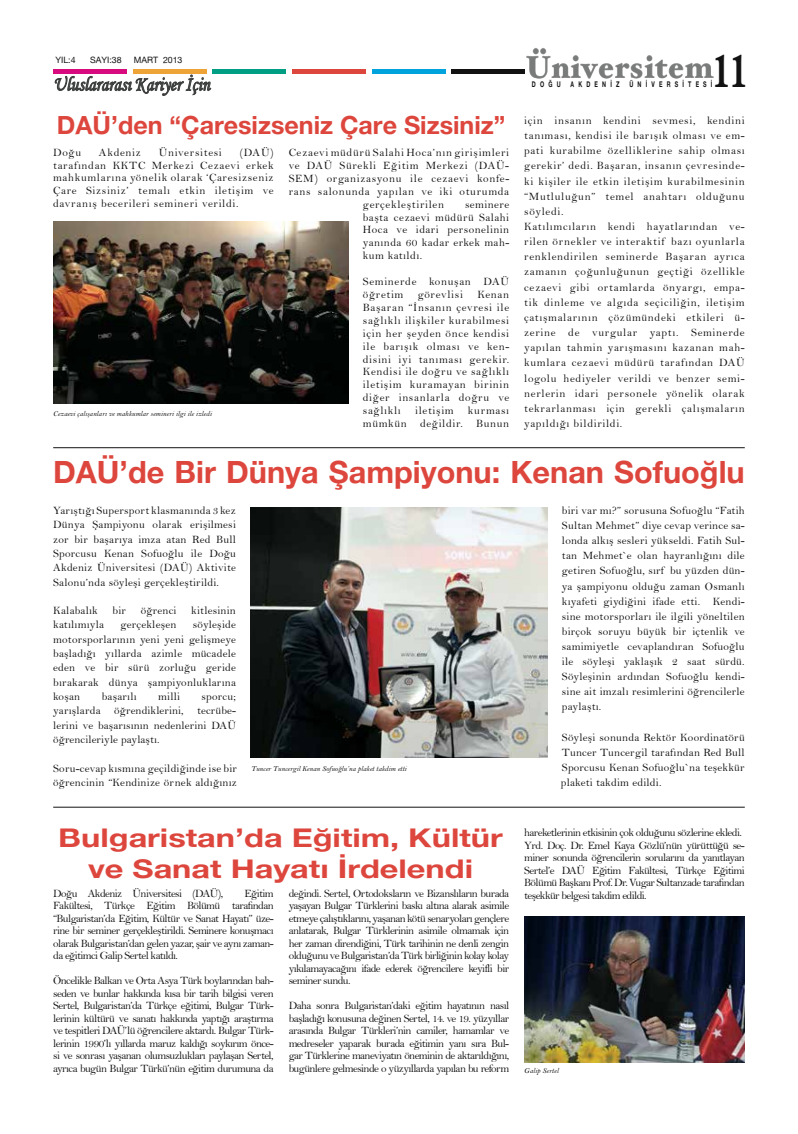
<style>
.page{position:relative;width:798px;height:1134px;background:#fff}
.page>*{position:absolute;margin:0;border:0;box-sizing:border-box;transform-origin:0 0}
.t1{font:700 46.12px "Hoefler Text EMU";color:#121212;scale:.61 1}
.t2{font:700 30.62px "Helvetica Neue EMU";color:#dd463d}
.t3{font:700 25.75px/30.9px "Helvetica Neue EMU";color:#dd463d;text-align:center;scale:1.26 1}
.t4{font:700 25px "Helvetica Neue EMU";color:#dd463d}
.t5{font:italic 20.25px "Monotype Corsiva EMU";letter-spacing:.005em;color:#3d3f3f;scale:.86 1}
.t6{font:11.25px/15.1px "Bell MTEMU";letter-spacing:.06em;color:#121212;text-align:justify}
.t7{font:11.25px/12.5px "Bell MTEMU";letter-spacing:-.05em;color:#121212}
.t8{font:11.25px/14.2px "Bell MTEMU";letter-spacing:.02em;color:#121212}
.t9{font:8.75px "Helvetica Neue EMU";color:#121212}
.t10{font:700 7.75px "Helvetica Neue EMU";letter-spacing:.78em;color:#121212;scale:.69 1}
.t11{font:italic 7.5px "Bell MTEMU";color:#121212}
</style>
<div class="page">
<div style="left:53px;top:69px;width:74px;height:5px;background:#d70b7d"></div>
<div style="left:133px;top:69px;width:73px;height:5px;background:#eda335"></div>
<div style="left:212px;top:69px;width:74px;height:5px;background:#009f83"></div>
<div style="left:292px;top:69px;width:74px;height:5px;background:#dd463d"></div>
<div style="left:372px;top:69px;width:73px;height:5px;background:#00a3db"></div>
<div style="left:451px;top:69px;width:74px;height:5px;background:#121212"></div>
<svg style="left:55px;top:74px;width:156px;height:22px"></svg>
<img style="left:526px;top:48px;width:187px;height:31px">
<hr style="left:53px;top:447px;width:691px;height:1px;background:#121212">
<hr style="left:53px;top:807px;width:691px;height:1px;background:#121212">
<img style="left:53px;top:221px;width:295px;height:182px">
<img style="left:250px;top:508px;width:297px;height:249px">
<img style="left:524px;top:917px;width:220px;height:145px">
<p class="t9" style="left:55px;top:55px;width:22px">YIL:4</p>
<p class="t9" style="left:90px;top:55px;width:33px">SAYI:38</p>
<p class="t9" style="left:134px;top:55px;width:50px">MART 2013</p>
<h3 class="t5" style="left:53px;top:72px;width:184px">Uluslararası Kariyer İçin</h3>
<h3 class="t4" style="left:57px;top:110px;width:450px">DAÜ’den “Çaresizseniz Çare Sizsiniz”</h3>
<p class="t6" style="left:53px;top:145px;width:29px">Doğu</p>
<p class="t6" style="left:99px;top:145px;width:43px">Akdeniz</p>
<p class="t6" style="left:159px;top:145px;width:65px">Üniversitesi</p>
<p class="t6" style="left:53px;top:146px;width:222px;line-height:12.8px;text-indent:186px">(DAÜ) tarafından KKTC Merkezi Cezaevi erkek mahkumlarına yönelik olarak ‘Çaresizseniz Çare Sizsiniz’ temalı etkin iletişim ve davranış becerileri semineri verildi.</p>
<p class="t6" style="left:288px;top:145px;width:222px">Cezaevi müdürü Salahi Hoca’nın girişimleri</p>
<p class="t6" style="left:288px;top:158px;width:222px">ve DAÜ Sürekli Eğitim Merkezi (DAÜ-</p>
<p class="t6" style="left:288px;top:171px;width:222px">SEM) organizasyonu ile cezaevi konfe-</p>
<p class="t6" style="left:288px;top:184px;width:222px">rans salonunda yapılan ve iki oturumda</p>
<p class="t6" style="left:363px;top:196px;width:83px">gerçekleştirilen</p>
<p class="t6" style="left:363px;top:198px;width:148px;line-height:12.9px;text-indent:102px">seminere başta cezaevi müdürü Salahi Hoca ve idari personelinin yanında 60 kadar erkek mah&shy;kum katıldı.</p>
<p class="t6" style="left:363px;top:275px;width:148px;line-height:12.9px">Seminerde konuşan DAÜ öğretim</p>
<p class="t6" style="left:417px;top:287px;width:47px">görevlisi</p>
<p class="t6" style="left:363px;top:288px;width:148px;line-height:12.9px;text-indent:114px">Kenan Başaran “İnsanın çevresi ile sağlıklı ilişkiler kurabilmesi için her şeyden önce kendisi ile barışık olması ve ken&shy;disini iyi tanıması gerekir.<br>Kendisi ile doğru ve sağlıklı iletişim kuramayan birinin diğer insanlarla doğru ve sağlıklı</p>
<p class="t6" style="left:415px;top:403px;width:40px">iletişim</p>
<p class="t6" style="left:363px;top:404px;width:148px;line-height:12.9px;text-align:right">kurması<br>mümkün değildir. Bunun</p>
<p class="t11" style="left:53px;top:409px;width:160px">Cezaevi çalışanları ve mahkumlar semineri ilgi ile izledi</p>
<h1 class="t1" style="left:712px;top:44px;width:58px">11</h1>
<p class="t10" style="left:531px;top:79px;width:43px">DOĞU</p>
<p class="t10" style="left:570px;top:79px;width:73px">AKDENİZ</p>
<p class="t10" style="left:629px;top:79px;width:122px">ÜNİVERSİTESİ</p>
<p class="t6" style="left:524px;top:113px;width:222px;text-align:left">için insanın kendini sevmesi, kendini tanıması, kendisi ile barışık olması ve em&shy;pati kurabilme özelliklerine sahip olması gerekir’ dedi. Başaran, insanın çevresinde&shy;ki kişiler ile etkin iletişim kurabilmesinin “Mutluluğun” temel anahtarı olduğunu söyledi.<br>Katılımcıların kendi hayatlarından ve&shy;rilen örnekler ve interaktif bazı oyunlarla renklendirilen seminerde Başaran ayrıca zamanın çoğunluğunun geçtiği özellikle cezaevi gibi ortamlarda önyargı, empa&shy;tik dinleme ve algıda seçiciliğin, iletişim çatışmalarının çözümündeki etkileri ü&shy;zerine de vurgular yaptı. Seminerde yapılan tahmin yarışmasını kazanan mah&shy;kumlara cezaevi müdürü tarafından DAÜ logolu hediyeler verildi ve benzer semi&shy;nerlerin idari personele yönelik olarak tekrarlanması için gerekli çalışmaların yapıldığı bildirildi.</p>
<h2 class="t2" style="left:53px;top:453px;width:692px">DAÜ’de Bir Dünya Şampiyonu: Kenan Sofuoğlu</h2>
<p class="t6" style="left:53px;top:503px;width:184px;line-height:14.2px">Yarıştığı Supersport klasmanında 3 kez Dünya Şampiyonu olarak erişilmesi zor bir başarıya imza atan Red Bull Sporcusu Kenan Sofuoğlu ile Doğu Akdeniz Üniversitesi (DAÜ) Aktivite Salonu’nda söyleşi gerçekleştirildi.</p>
<p class="t8" style="left:53px;top:603px;width:46px">Kalabalık</p>
<p class="t6" style="left:112px;top:603px;width:15px">bir</p>
<p class="t8" style="left:141px;top:603px;width:37px">öğrenci</p>
<p class="t8" style="left:191px;top:603px;width:46px">kitlesinin</p>
<p class="t8" style="left:53px;top:618px;width:52px">katılımıyla</p>
<p class="t8" style="left:120px;top:618px;width:57px">gerçekleşen</p>
<p class="t6" style="left:53px;top:618px;width:184px;line-height:14.2px;text-indent:139px">söyleşide motorsporlarının yeni yeni gelişmeye başladığı yıllarda azimle mücadele eden ve bir sürü zorluğu geride bırakarak dünya şampiyonluklarına koşan</p>
<p class="t8" style="left:102px;top:689px;width:36px">başarılı</p>
<p class="t6" style="left:158px;top:689px;width:23px">milli</p>
<p class="t6" style="left:53px;top:689px;width:184px;line-height:14.2px;text-indent:148px">sporcu; yarışlarda öğrendiklerini, tecrübe&shy;lerini ve başarısının nedenlerini DAÜ öğrencileriyle paylaştı.</p>
<p class="t8" style="left:53px;top:761px;width:185px">Soru-cevap kısmına geçildiğinde ise bir öğrencinin “Kendinize örnek aldığınız</p>
<p class="t11" style="left:251px;top:764px;width:157px">Tuncer Tuncergil Kenan Sofuoğlu’na plaket takdim etti</p>
<p class="t6" style="left:561px;top:503px;width:184px">biri var mı?” sorusuna Sofuoğlu “Fatih Sultan Mehmet” diye cevap verince sa&shy;londa alkış sesleri yükseldi. Fatih Sul&shy;tan Mehmet`e olan hayranlığını dile getiren Sofuoğlu, sırf bu yüzden dün&shy;ya şampiyonu olduğu zaman Osmanlı kıyafeti giydiğini ifade etti. Kendi&shy;sine motorsporları ile ilgili yöneltilen birçok soruyu büyük bir içtenlik ve samimiyetle cevaplandıran Sofuoğlu ile söyleşi yaklaşık 2 saat sürdü.<br>Söyleşinin ardından Sofuoğlu kendi&shy;sine ait imzalı resimlerini öğrencilerle paylaştı.</p>
<p class="t6" style="left:560px;top:729px;width:185px">Söyleşi sonunda Rektör Koordinatörü Tuncer Tuncergil tarafından Red Bull Sporcusu Kenan Sofuoğlu`na teşekkür plaketi takdim edildi.</p>
<h3 class="t3" style="left:58px;top:822px;width:354px">Bulgaristan’da Eğitim, Kültür ve Sanat Hayatı İrdelendi</h3>
<p class="t7" style="left:53px;top:887px;width:171px">Doğu Akdeniz Üniversitesi (DAÜ),</p>
<p class="t6" style="left:53px;top:887px;width:222px;line-height:12.5px;text-indent:191px">Eğitim Fakültesi, Türkçe Eğitim Bölümü tarafından “Bulgaristan’da Eğitim, Kültür ve Sanat Hayatı” üze&shy;rine bir seminer gerçekleştirildi. Seminere konuşmacı olarak Bulgaristan’dan gelen yazar, şair ve aynı zaman&shy;da eğitimci Galip Sertel katıldı.</p>
<p class="t6" style="left:53px;top:974px;width:222px;line-height:12.5px">Öncelikle Balkan ve Orta Asya Türk boylarından bah&shy;seden ve bunlar hakkında kısa bir tarih bilgisi veren Sertel, Bulgaristan’da Türkçe eğitimi, Bulgar Türk&shy;lerinin kültürü ve sanatı hakkında yaptığı araştırma ve tespitleri DAÜ’lü öğrencilere aktardı. Bulgar Türk&shy;lerinin 1990’lı yıllarda maruz kaldığı soykırım önce&shy;si ve sonrası yaşanan olumsuzlukları paylaşan Sertel, ayrıca bugün Bulgar Türkü’nün eğitim durumuna da</p>
<p class="t6" style="left:288px;top:887px;width:222px;line-height:12.5px">değindi. Sertel, Ortodoksların ve Bizanslıların burada yaşayan Bulgar Türklerini baskı altına alarak asimile etmeye çalıştıklarını, yaşanan kötü senaryoları gençlere anlatarak, Bulgar Türklerinin asimile olmamak için her zaman direndiğini, Türk tarihinin ne denli zengin olduğunu ve Bulgaristan’da Türk birliğinin kolay kolay yıkılamayacağını ifade ederek öğrencilere keyifli bir seminer sundu.</p>
<p class="t6" style="left:288px;top:999px;width:222px;line-height:12.5px">Daha sonra Bulgaristan’daki eğitim hayatının nasıl başladığı konusuna değinen Sertel, 14. ve 19. yüzyıllar arasında Bulgar Türkleri’nin camiler, hamamlar ve medreseler yaparak burada eğitimin yanı sıra Bul&shy;gar Türklerine maneviyatın öneminin de aktarıldığını, bugünlere gelmesinde o yüzyıllarda yapılan bu reform</p>
<p class="t7" style="left:524px;top:826px;width:222px">hareketlerinin etkisinin çok olduğunu sözlerine ekledi.<br>Yrd. Doç. Dr. Emel Kaya Gözlü’nün yürüttüğü se&shy;miner sonunda öğrencilerin sorularını da yanıtlayan Sertel’e DAÜ Eğitim Fakültesi, Türkçe Eğitimi Bölümü Başkanı Prof. Dr. Vugar Sultanzade tarafından teşekkür belgesi takdim edildi.</p>
<p class="t11" style="left:524px;top:1066px;width:36px">Galip Sertel</p>
</div>
